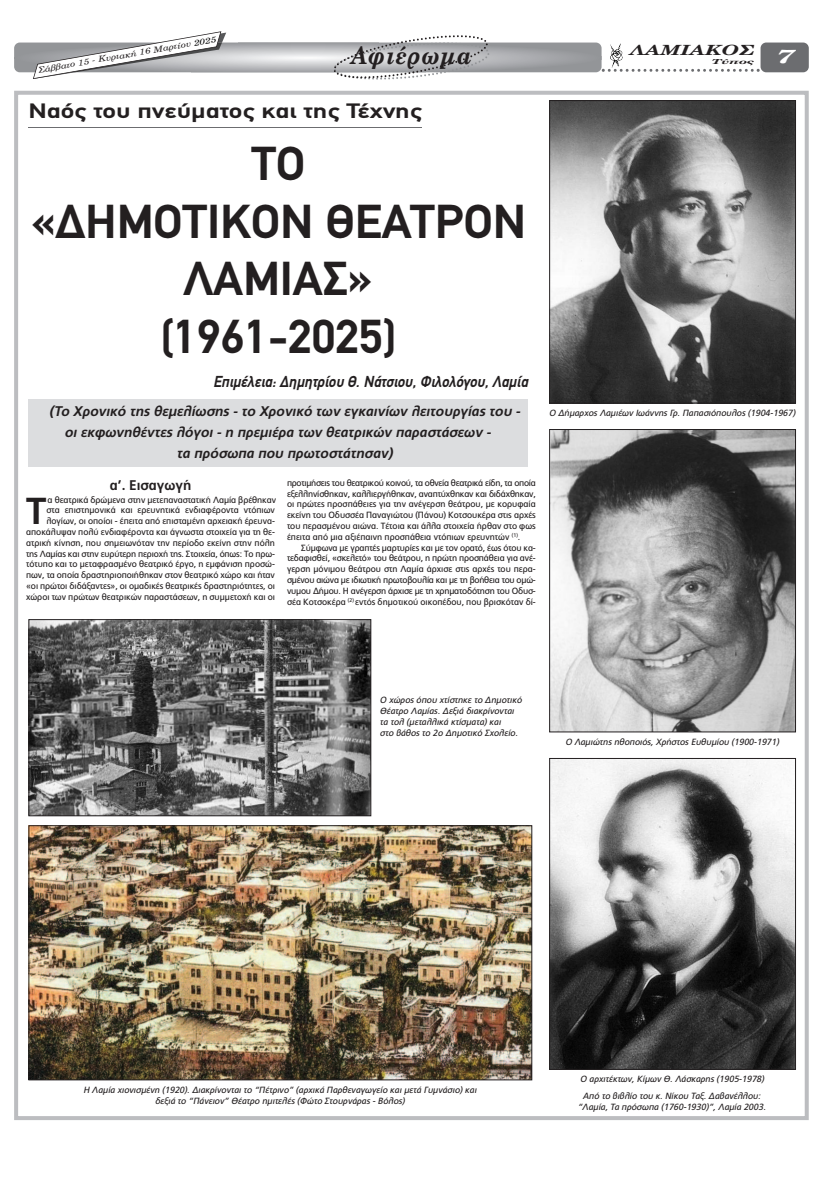
<style>
.page{position:relative;width:823px;height:1191px;background:#fff}
.page>*{position:absolute;margin:0;border:0;box-sizing:border-box;transform-origin:0 0}
.t1{font:700 48px/57.6px "PF Din Text";color:#231f20;text-align:center}
.t2{font:700 37.6px "PF Catalog Poly";color:#231f20}
.t3{font:italic 700 24.4px "PF Century";letter-spacing:.05em;color:#231f20;scale:.92 1}
.t4{font:700 21px "PF Din Text";color:#231f20;scale:1.3 1}
.t5{font:italic 700 19px "PF Century";color:#fff;scale:1.8 1}
.t6{font:italic 700 16px "PF Din Text";color:#231f20;scale:.95 1}
.t7{font:italic 700 14px "PF Catalog";color:#231f20}
.t8{font:700 14px "PF Catalog Poly";color:#231f20}
.t9{font:italic 700 14px "PF Century";color:#231f20;scale:1.49 1}
.t10{font:9px/10.8px "PF Catalog Poly";color:#231f20;text-align:justify}
.t11{font:italic 9px/10.8px "PF Catalog Poly";color:#231f20}
.t12{font:italic 9px/16.8px "PF Catalog";color:#231f20}
.t13{font:italic 8.2px "PF Century";color:#231f20;scale:1.25 1}
.t14{font:italic 700 6.9px "PF Century";color:#231f20;scale:2.05 1}
.s1{color:#000}
</style>
<div class="page">
<div style="left:14px;top:91px;width:794px;height:1029px;border:4px solid #bcbdc0"></div>
<svg style="left:14px;top:43px;width:587px;height:29px;background:#aeb0b3"></svg>
<div style="left:760px;top:43px;width:48px;height:29px;background:#6c6d70;border-radius:6px"></div>
<img style="left:610px;top:44px;width:13px;height:24px">
<svg style="left:329px;top:35px;width:163px;height:45px"></svg>
<svg style="left:601px;top:69px;width:158px;height:3px"></svg>
<svg style="left:33px;top:31px;width:193px;height:48px"></svg>
<hr style="left:28px;top:127px;width:394px;height:1px;background:#6c6d70">
<div style="left:28px;top:400px;width:499px;height:67px;background:#dcdddf"></div>
<img style="left:551px;top:102px;width:242px;height:299px">
<div style="left:549px;top:100px;width:246px;height:303px;border:1px solid #231f20"></div>
<img style="left:30px;top:621px;width:339px;height:193px">
<div style="left:28px;top:619px;width:343px;height:197px;border:1px solid #231f20"></div>
<img style="left:551px;top:431px;width:242px;height:299px">
<div style="left:549px;top:429px;width:246px;height:303px;border:1px solid #231f20"></div>
<img style="left:551px;top:760px;width:242px;height:307px">
<div style="left:549px;top:758px;width:246px;height:311px;border:1px solid #231f20"></div>
<img style="left:30px;top:827px;width:500px;height:251px">
<div style="left:28px;top:825px;width:504px;height:255px;border:1px solid #231f20"></div>
<p class="t13" style="left:37px;top:65px;width:146px;rotate:-10deg">Σάββατο 15 - Kυριακή 16 Μαρτίου <span class="s1">2025</span></p>
<h3 class="t4" style="left:28px;top:98px;width:304px">Ναός του πνεύματος και της Τέχνης</h3>
<h1 class="t1" style="left:30px;top:135px;width:497px">ΤΟ<br>«ΔΗΜΟΤΙΚΟΝ ΘΕΑΤΡΟΝ<br>ΛΑΜΙΑΣ»<br>(1961-2025)</h1>
<h3 class="t6" style="left:213px;top:372px;width:333px">Επιμέλεια: Δημητρίου Θ. Νάτσιου, Φιλολόγου, Λαμία</h3>
<h3 class="t7" style="left:50px;top:403px;width:472px">(Το Χρονικό της θεμελίωσης - το Χρονικό των εγκαινίων λειτουργίας του -</h3>
<h3 class="t7" style="left:65px;top:424px;width:427px">οι εκφωνηθέντες λόγοι - η πρεμιέρα των θεατρικών παραστάσεων -</h3>
<h3 class="t7" style="left:177px;top:445px;width:217px">τα πρόσωπα που πρωτοστάτησαν)</h3>
<h3 class="t3" style="left:350px;top:40px;width:133px">Αφιέρωμα</h3>
<h3 class="t8" style="left:110px;top:476px;width:83px">α’. Εισαγωγή</h3>
<p class="t10" style="left:26px;top:494px;width:251px;text-align:right">α θεατρικά δρώμενα στην μετεπαναστατική Λαμία βρέθηκαν<br>στα επιστημονικά και ερευνητικά ενδιαφέροντα ντόπιων λογίων, οι οποίοι - έπειτα από επισταμένη αρχειακή έρευνα&shy;αποκάλυψαν πολύ ενδιαφέροντα και άγνωστα στοιχεία για τη θε&shy;ατρική κίνηση, που σημειωνόταν την περίοδο εκείνη στην πόλη της Λαμίας και στην ευρύτερη περιοχή της. Στοιχεία, όπως: Το πρω&shy;τότυπο και το μεταφρασμένο θεατρικό έργο, η εμφάνιση προσώ&shy;πων, τα οποία δραστηριοποιήθηκαν στον θεατρικό χώρο και ήταν «οι πρώτοι διδάξαντες», οι ομαδικές θεατρικές δραστηριότητες, οι χώροι των πρώτων θεατρικών παραστάσεων, η συμμετοχή και οι</p>
<h2 class="t2" style="left:26px;top:489px;width:22px">Τ</h2>
<p class="t10" style="left:287px;top:477px;width:250px">προτιμήσεις του θεατρικού κοινού, τα οθνεία θεατρικά είδη, τα οποία εξελληνίσθηκαν, καλλιεργήθηκαν, αναπτύχθηκαν και διδάχθηκαν, οι πρώτες προσπάθειες για την ανέγερση θεάτρου, με κορυφαία εκείνη του Οδυσσέα Παναγιώτου (Πάνου) Κοτσουκέρα στις αρχές του περασμένου αιώνα. Τέτοια και άλλα στοιχεία ήρθαν στο φως έπειτα από μια αξιέπαινη προσπάθεια ντόπιων ερευνητών <sup>(1)</sup>.</p>
<p class="t10" style="left:287px;top:542px;width:250px;text-indent:14px">Σύμφωνα με γραπτές μαρτυρίες και με τον ορατό, έως ότου κα&shy;τεδαφισθεί, «σκελετό» του θεάτρου, η πρώτη προσπάθεια για ανέ&shy;γερση μόνιμου θεάτρου στη Λαμία άρχισε στις αρχές του περα&shy;σμένου αιώνα με ιδιωτική πρωτοβουλία και με τη βοήθεια του ομώ&shy;νυμου Δήμου. Η ανέγερση άρχισε με τη χρηματοδότηση του Οδυσ&shy;σέα Κοτσοκέρα <sup>(2)</sup> εντός δημοτικού οικοπέδου, που βρισκόταν δί-</p>
<h3 class="t9" style="left:629px;top:41px;width:85px">ΛΑΜΙΑΚΟΣ</h3>
<p class="t14" style="left:711px;top:57px;width:22px">Τύπος</p>
<h3 class="t5" style="left:774px;top:44px;width:13px">7</h3>
<p class="t12" style="left:549px;top:404px;width:248px">Ο Δήμαρχος Λαμιέων Ιωάννης Γρ. Παπασιόπουλος (1904-1967)</p>
<p class="t11" style="left:380px;top:695px;width:143px">Ο χώρος όπου χτίστηκε το Δημοτικό Θέατρο Λαμίας. Δεξιά διακρίνονται τα τολ (μεταλλικά κτίσματα) και<br>στο βάθος το 2ο Δημοτικό Σχολείο.</p>
<p class="t12" style="left:565px;top:733px;width:215px">Ο Λαμιώτης ηθοποιός, Χρήστος Ευθυμίου (1900-1971)</p>
<p class="t11" style="left:84px;top:1084px;width:394px;text-align:center">Η Λαμία χιονισμένη (1920). Διακρίνονται το “Πέτρινο” (αρχικά Παρθεναγωγείο και μετά Γυμνάσιο) και δεξιά το “Πάνειον” Θέατρο ημιτελές (Φώτο Στουρνάρας - Βόλος)</p>
<p class="t12" style="left:580px;top:1071px;width:185px">Ο αρχιτέκτων, Κίμων Θ. Λάσκαρης (1905-1978)<br>Από το βιβλίο του κ. Νίκου Ταξ. Δαβανέλλου:</p>
<p class="t12" style="left:577px;top:1098px;width:189px">“Λαμία, Τα πρόσωπα (1760-1930)”, Λαμία 2003.</p>
</div>
